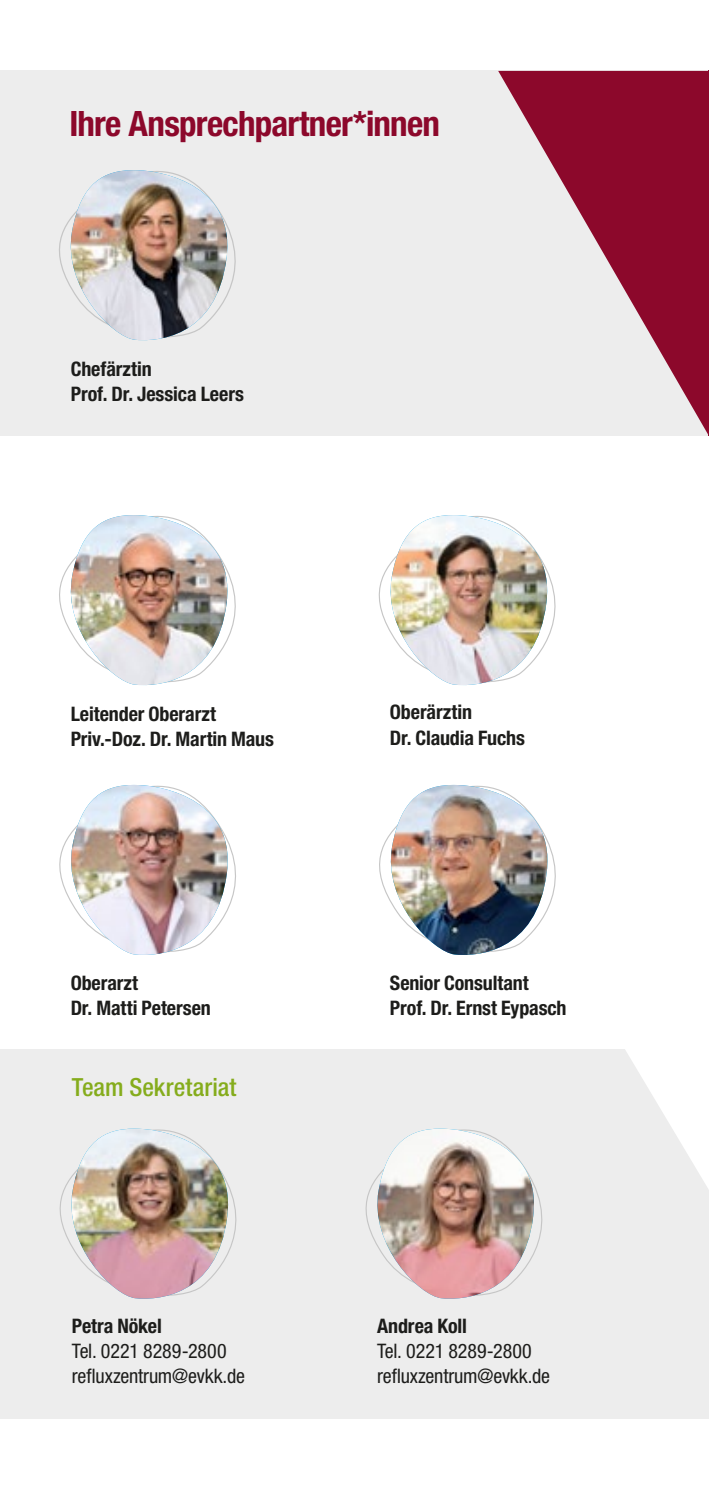
<style>
.page{position:relative;width:709px;height:1489px;background:#fff}
.page>*{position:absolute;margin:0;border:0;box-sizing:border-box;transform-origin:0 0}
.t1{font:700 condensed 35px "Helvetica Neue LT Std";letter-spacing:-.02em;color:#8c082b}
.t2{font:500 condensed 25px "Helvetica Neue";color:#85ac1c}
.t3{font:700 condensed 20px/25px "Helvetica Neue LT Std";letter-spacing:-.005em;color:#1d1d1b}
.t4{font:condensed 20px/25px "Helvetica Neue LT Std";letter-spacing:-.005em;color:#1d1d1b}
</style>
<div class="page">
<div style="left:0;top:1049px;width:709px;height:369px;background:#ededed"></div>
<svg style="left:625px;top:1049px;width:84px;height:140px"></svg>
<div style="left:0;top:71px;width:709px;height:365px;background:#ededed"></div>
<svg style="left:498px;top:71px;width:211px;height:365px"></svg>
<svg style="left:59px;top:222px;width:177px;height:67px"></svg>
<img style="left:68px;top:170px;width:162px;height:171px">
<svg style="left:59px;top:567px;width:177px;height:67px"></svg>
<img style="left:68px;top:515px;width:162px;height:171px">
<svg style="left:378px;top:566px;width:178px;height:70px"></svg>
<img style="left:388px;top:515px;width:161px;height:171px">
<svg style="left:379px;top:784px;width:177px;height:120px"></svg>
<img style="left:388px;top:785px;width:162px;height:170px">
<svg style="left:59px;top:784px;width:177px;height:121px"></svg>
<img style="left:69px;top:785px;width:161px;height:170px">
<svg style="left:365px;top:1180px;width:178px;height:69px"></svg>
<img style="left:375px;top:1128px;width:161px;height:171px">
<svg style="left:59px;top:1180px;width:178px;height:67px"></svg>
<img style="left:69px;top:1128px;width:162px;height:171px">
<h1 class="t1" style="left:69px;top:102px;width:372px">Ihre Ansprechpartner*innen</h1>
<p class="t3" style="left:71px;top:356px;width:175px">Chefärztin<br>Prof. Dr. Jessica Leers</p>
<p class="t3" style="left:71px;top:700px;width:205px">Leitender Oberarzt<br>Priv.-Doz. Dr. Martin Maus</p>
<p class="t3" style="left:390px;top:699px;width:137px">Oberärztin<br>Dr. Claudia Fuchs</p>
<p class="t3" style="left:71px;top:970px;width:142px">Oberarzt<br>Dr. Matti Petersen</p>
<p class="t3" style="left:390px;top:970px;width:178px">Senior Consultant<br>Prof. Dr. Ernst Eypasch</p>
<p class="t2" style="left:72px;top:1071px;width:166px">Team Sekretariat</p>
<p class="t3" style="left:72px;top:1313px;width:92px">Petra Nökel</p>
<p class="t4" style="left:72px;top:1338px;width:175px">Tel. 0221 8289-2800 refluxzentrum@evkk.de</p>
<p class="t3" style="left:377px;top:1313px;width:91px">Andrea Koll</p>
<p class="t4" style="left:377px;top:1338px;width:175px">Tel. 0221 8289-2800 refluxzentrum@evkk.de</p>
</div>
